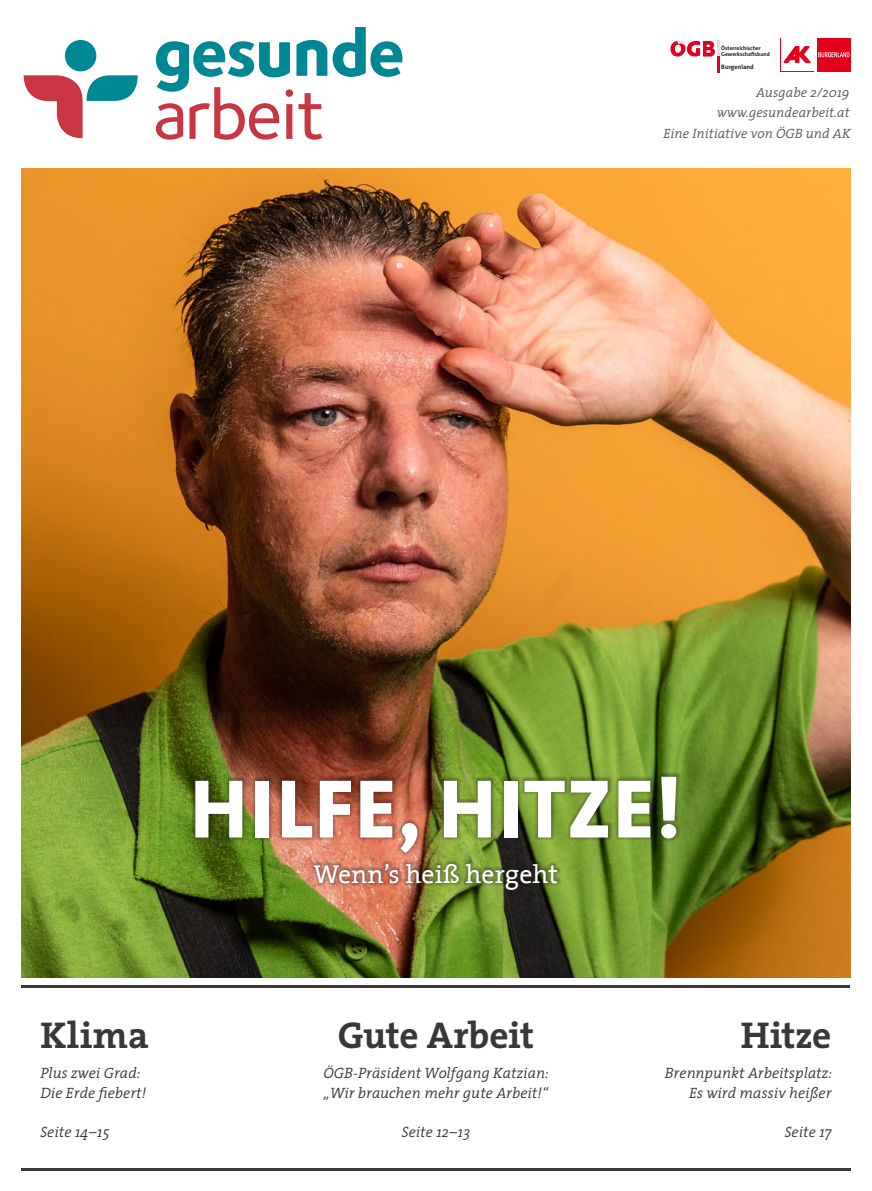
<style>
.page{position:relative;width:872px;height:1191px;background:#fff}
.page>*{position:absolute;margin:0;border:0;box-sizing:border-box;transform-origin:0 0}
.t1{font:800 84px "The Sans";letter-spacing:.02em;color:#fff}
.t2{font:700 37.5px "The Serif";letter-spacing:-.01em;color:#38373a}
.t3{font:25.95px "The Serif";color:#fff}
.t4{font:italic 300 15px/19.5px "The Serif";letter-spacing:.005em;color:#38373a}
.t5{font:italic 300 13.5px/20.2px "The Serif";letter-spacing:.005em;color:#58585a;text-align:right}
.t6{font:700 6.45px "The Sans";color:#1a171c}
.t7{font:700 5.55px "The Sans";color:#1a171c}
</style>
<div class="page">
<svg style="left:156px;top:27px;width:246px;height:113px"></svg>
<svg style="left:24px;top:75px;width:114px;height:63px"></svg>
<div style="left:65px;top:40px;width:31px;height:31px;background:#008795;border-radius:50%"></div>
<svg style="left:780px;top:38px;width:1px;height:33px"></svg>
<svg style="left:784px;top:46px;width:26px;height:17px"></svg>
<div style="left:817px;top:38px;width:33px;height:33px;background:#e2001a"></div>
<svg style="left:818px;top:52px;width:31px;height:5px"></svg>
<svg style="left:670px;top:41px;width:15px;height:16px"></svg>
<div style="left:675px;top:45px;width:6px;height:8px;background:#fff;border-radius:50%"></div>
<svg style="left:677px;top:40px;width:42px;height:33px"></svg>
<hr style="left:21px;top:1168px;width:829px;height:2px;background:#38373a">
<hr style="left:21px;top:985px;width:829px;height:2px;background:#38373a">
<img style="left:21px;top:169px;width:829px;height:808px">
<div style="left:191px;top:772px;width:490px;height:121px;background:#1a171c;opacity:.75"></div>
<p class="t7" style="left:721px;top:43px;width:41px">Österreichischer</p>
<p class="t6" style="left:721px;top:62px;width:34px">Burgenland</p>
<p class="t7" style="left:721px;top:49px;width:50px">Gewerkschaftsbund</p>
<p class="t5" style="left:756px;top:82px;width:95px">Ausgabe 2/2019</p>
<p class="t5" style="left:663px;top:102px;width:189px">www.gesundearbeit.at<br>Eine Initiative von ÖGB und AK</p>
<h1 class="t1" style="left:190px;top:738px;width:493px">HILFE, HITZE!</h1>
<h3 class="t3" style="left:314px;top:852px;width:245px">Wenn’s heiß hergeht</h3>
<h2 class="t2" style="left:40px;top:1003px;width:110px">Klima</h2>
<p class="t4" style="left:40px;top:1063px;width:107px">Plus zwei Grad:<br>Die Erde fiebert!</p>
<p class="t4" style="left:40px;top:1121px;width:71px">Seite 14–15</p>
<h2 class="t2" style="left:338px;top:1003px;width:198px">Gute Arbeit</h2>
<p class="t4" style="left:323px;top:1063px;width:227px">ÖGB-Präsident Wolfgang Katzian: „Wir brauchen mehr gute Arbeit!“</p>
<p class="t4" style="left:402px;top:1121px;width:70px">Seite 12–13</p>
<h2 class="t2" style="left:741px;top:1003px;width:92px">Hitze</h2>
<p class="t4" style="left:665px;top:1063px;width:169px;text-align:right">Brennpunkt Arbeitsplatz:<br>Es wird massiv heißer</p>
<p class="t4" style="left:784px;top:1121px;width:48px">Seite 17</p>
</div>
